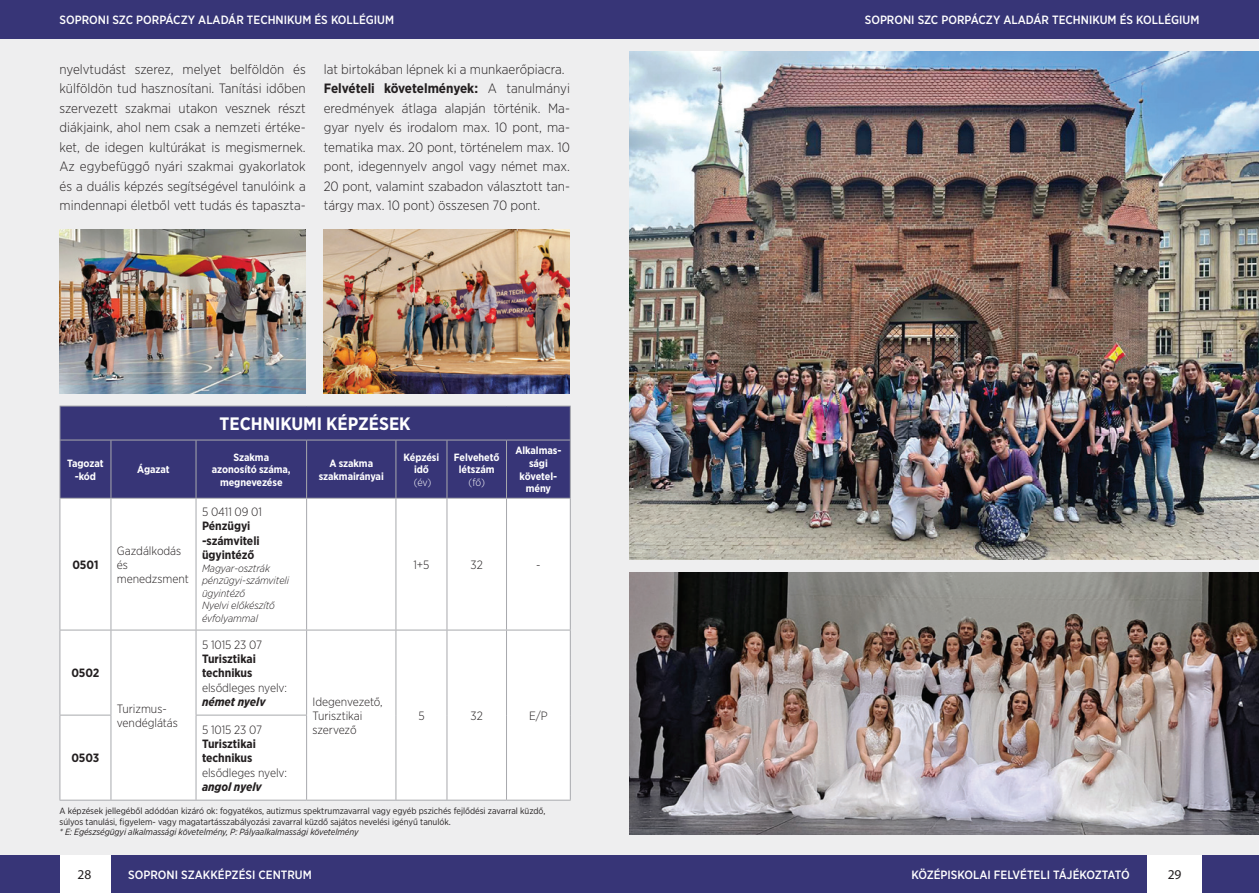
<style>
.page{position:relative;width:1259px;height:893px;background:#fff}
.page>*{position:absolute;margin:0;border:0;box-sizing:border-box;transform-origin:0 0}
.t1{font:700 18px "Gotham Narrow";color:#fff}
.Alapbekezdés{font:300 13.5px/19.5px "Gotham Narrow";color:#231f20;text-align:justify}
.Annotation_text{font:13.5px "Myriad Pro";color:#231f20}
.t2{font:300 12px/14.4px "Gotham Narrow";letter-spacing:-.005em;color:#231f20}
.t3{font:500 12px "Gotham Narrow";color:#fff}
.t4{font:700 12px/14.4px "Gotham Narrow";letter-spacing:-.005em;color:#231f20}
.t5{font:700 10.5px/12.6px "Gotham Narrow";letter-spacing:-.005em;color:#fff;text-align:center}
.t6{font:italic 300 10.5px/12.6px "Gotham Narrow";letter-spacing:-.005em;color:#231f20}
.t7{font:9px/10.8px "Gotham Narrow";letter-spacing:-.005em;color:#231f20}
.s1{font-weight:700}
.s2{font-weight:300}
.s3{font-weight:700;font-style:italic}
.s4{font-style:italic}
</style>
<div class="page">
<div style="left:0;top:854px;width:60px;height:39px;background:#373577"></div>
<div style="left:111px;top:855px;width:518px;height:38px;background:#373577"></div>
<div style="left:629px;top:854px;width:517px;height:39px;background:#373577"></div>
<div style="left:1202px;top:855px;width:57px;height:38px;background:#373577"></div>
<div style="left:0;top:0;width:1259px;height:854px;background:#eeeeef"></div>
<div style="left:0;top:0;width:1259px;height:38px;background:#373577"></div>
<div style="left:61px;top:407px;width:509px;height:91px;background:#373577"></div>
<div style="left:61px;top:499px;width:509px;height:301px;background:#fff"></div>
<hr style="left:60px;top:406px;width:51px;height:1px;background:#a8a9ad">
<hr style="left:60px;top:406px;width:1px;height:34px;background:#a8a9ad">
<hr style="left:111px;top:406px;width:85px;height:1px;background:#a8a9ad">
<hr style="left:196px;top:406px;width:111px;height:1px;background:#a8a9ad">
<hr style="left:307px;top:406px;width:89px;height:1px;background:#a8a9ad">
<hr style="left:396px;top:406px;width:51px;height:1px;background:#a8a9ad">
<hr style="left:447px;top:406px;width:59px;height:1px;background:#a8a9ad">
<hr style="left:506px;top:406px;width:65px;height:1px;background:#a8a9ad">
<hr style="left:570px;top:406px;width:1px;height:34px;background:#a8a9ad">
<hr style="left:60px;top:440px;width:51px;height:1px;background:#a8a9ad">
<hr style="left:60px;top:440px;width:1px;height:58px;background:#a8a9ad">
<hr style="left:111px;top:440px;width:85px;height:1px;background:#a8a9ad">
<hr style="left:111px;top:440px;width:1px;height:58px;background:#a8a9ad">
<hr style="left:196px;top:440px;width:111px;height:1px;background:#a8a9ad">
<hr style="left:196px;top:440px;width:1px;height:58px;background:#a8a9ad">
<hr style="left:307px;top:440px;width:89px;height:1px;background:#a8a9ad">
<hr style="left:306px;top:440px;width:1px;height:58px;background:#a8a9ad">
<hr style="left:396px;top:440px;width:51px;height:1px;background:#a8a9ad">
<hr style="left:395px;top:440px;width:1px;height:58px;background:#a8a9ad">
<hr style="left:447px;top:440px;width:59px;height:1px;background:#a8a9ad">
<hr style="left:446px;top:440px;width:1px;height:58px;background:#a8a9ad">
<hr style="left:506px;top:440px;width:65px;height:1px;background:#a8a9ad">
<hr style="left:506px;top:440px;width:1px;height:58px;background:#a8a9ad">
<hr style="left:570px;top:440px;width:1px;height:58px;background:#a8a9ad">
<hr style="left:60px;top:498px;width:51px;height:1px;background:#a8a9ad">
<hr style="left:60px;top:499px;width:1px;height:131px;background:#a8a9ad">
<hr style="left:111px;top:498px;width:85px;height:1px;background:#a8a9ad">
<hr style="left:111px;top:499px;width:1px;height:131px;background:#a8a9ad">
<hr style="left:196px;top:498px;width:111px;height:1px;background:#a8a9ad">
<hr style="left:196px;top:499px;width:1px;height:131px;background:#a8a9ad">
<hr style="left:307px;top:498px;width:89px;height:1px;background:#a8a9ad">
<hr style="left:306px;top:499px;width:1px;height:131px;background:#a8a9ad">
<hr style="left:396px;top:498px;width:51px;height:1px;background:#a8a9ad">
<hr style="left:395px;top:499px;width:1px;height:131px;background:#a8a9ad">
<hr style="left:447px;top:498px;width:59px;height:1px;background:#a8a9ad">
<hr style="left:446px;top:499px;width:1px;height:131px;background:#a8a9ad">
<hr style="left:506px;top:498px;width:65px;height:1px;background:#a8a9ad">
<hr style="left:506px;top:499px;width:1px;height:131px;background:#a8a9ad">
<hr style="left:570px;top:499px;width:1px;height:131px;background:#a8a9ad">
<hr style="left:60px;top:630px;width:51px;height:1px;background:#a8a9ad">
<hr style="left:60px;top:630px;width:1px;height:85px;background:#a8a9ad">
<hr style="left:111px;top:630px;width:85px;height:1px;background:#a8a9ad">
<hr style="left:111px;top:630px;width:1px;height:85px;background:#a8a9ad">
<hr style="left:196px;top:630px;width:111px;height:1px;background:#a8a9ad">
<hr style="left:196px;top:630px;width:1px;height:85px;background:#a8a9ad">
<hr style="left:307px;top:630px;width:89px;height:1px;background:#a8a9ad">
<hr style="left:306px;top:630px;width:1px;height:85px;background:#a8a9ad">
<hr style="left:396px;top:630px;width:51px;height:1px;background:#a8a9ad">
<hr style="left:395px;top:630px;width:1px;height:85px;background:#a8a9ad">
<hr style="left:447px;top:630px;width:59px;height:1px;background:#a8a9ad">
<hr style="left:446px;top:630px;width:1px;height:85px;background:#a8a9ad">
<hr style="left:506px;top:630px;width:65px;height:1px;background:#a8a9ad">
<hr style="left:506px;top:630px;width:1px;height:85px;background:#a8a9ad">
<hr style="left:570px;top:630px;width:1px;height:85px;background:#a8a9ad">
<hr style="left:60px;top:715px;width:51px;height:1px;background:#a8a9ad">
<hr style="left:60px;top:715px;width:1px;height:85px;background:#a8a9ad">
<hr style="left:111px;top:715px;width:1px;height:85px;background:#a8a9ad">
<hr style="left:196px;top:715px;width:111px;height:1px;background:#a8a9ad">
<hr style="left:196px;top:715px;width:1px;height:85px;background:#a8a9ad">
<hr style="left:306px;top:715px;width:1px;height:85px;background:#a8a9ad">
<hr style="left:395px;top:715px;width:1px;height:85px;background:#a8a9ad">
<hr style="left:446px;top:715px;width:1px;height:85px;background:#a8a9ad">
<hr style="left:506px;top:715px;width:1px;height:85px;background:#a8a9ad">
<hr style="left:570px;top:715px;width:1px;height:85px;background:#a8a9ad">
<hr style="left:60px;top:800px;width:51px;height:1px;background:#a8a9ad">
<hr style="left:111px;top:800px;width:85px;height:1px;background:#a8a9ad">
<hr style="left:196px;top:800px;width:111px;height:1px;background:#a8a9ad">
<hr style="left:307px;top:800px;width:89px;height:1px;background:#a8a9ad">
<hr style="left:396px;top:800px;width:51px;height:1px;background:#a8a9ad">
<hr style="left:447px;top:800px;width:59px;height:1px;background:#a8a9ad">
<hr style="left:506px;top:800px;width:65px;height:1px;background:#a8a9ad">
<img style="left:324px;top:229px;width:246px;height:165px">
<img style="left:60px;top:229px;width:246px;height:165px">
<img style="left:629px;top:52px;width:630px;height:507px">
<img style="left:629px;top:573px;width:630px;height:261px">
<p class="t3" style="left:60px;top:12px;width:336px">SOPRONI SZC PORPÁCZY ALADÁR TECHNIKUM ÉS KOLLÉGIUM</p>
<p class="Alapbekezdés" style="left:60px;top:59px;width:248px">nyelvtudást szerez, melyet belföldön és külföldön tud hasznosítani. Tanítási időben szervezett szakmai utakon vesznek részt diákjaink, ahol nem csak a nemzeti értéke&shy;ket, de idegen kultúrákat is megismernek.<br>Az egybefüggő nyári szakmai gyakorlatok és a duális képzés segítségével tanulóink a mindennapi életből vett tudás és tapaszta-</p>
<p class="Alapbekezdés" style="left:324px;top:59px;width:242px">lat birtokában lépnek ki a munkaerőpiacra.</p>
<p class="Alapbekezdés" style="left:324px;top:78px;width:248px"><span class="s1">Felvételi követelmények:</span> A tanulmányi eredmények átlaga alapján történik. Ma&shy;gyar nyelv és irodalom max. 10 pont, ma&shy;tematika max. 20 pont, történelem max. 10 pont, idegennyelv angol vagy német max.<br>20 pont, valamint szabadon választott tan&shy;tárgy max. 10 pont) összesen 70 pont.</p>
<p class="t1" style="left:220px;top:412px;width:193px">TECHNIKUMI KÉPZÉSEK</p>
<p class="t5" style="left:67px;top:457px;width:38px">Tagozat -kód</p>
<p class="t5" style="left:137px;top:463px;width:34px">Ágazat</p>
<p class="t5" style="left:212px;top:451px;width:80px">Szakma azonosító száma, megnevezése</p>
<p class="t5" style="left:319px;top:457px;width:67px">A szakma szakmairányai</p>
<p class="t5" style="left:404px;top:451px;width:37px">Képzési idő<br><span class="s2">(év)</span></p>
<p class="t5" style="left:454px;top:451px;width:47px">Felvehető létszám <span class="s2">(fő)</span></p>
<p class="t5" style="left:515px;top:444px;width:47px">Alkalmas&shy;sági követel&shy;mény</p>
<p class="t4" style="left:72px;top:557px;width:28px">0501</p>
<p class="t2" style="left:117px;top:543px;width:73px">Gazdálkodás és menedzsment</p>
<p class="t4" style="left:202px;top:504px;width:61px"><span class="s2">5 0411 09 01<br></span>Pénzügyi -számviteli ügyintéző</p>
<p class="t6" style="left:202px;top:561px;width:89px">Magyar-osztrák pénzügyi-számviteli ügyintéző<br>Nyelvi előkészítő évfolyammal</p>
<p class="t2" style="left:413px;top:557px;width:18px">1+5</p>
<p class="t2" style="left:470px;top:557px;width:14px">32</p>
<p class="t2" style="left:536px;top:557px;width:6px">-</p>
<p class="t2" style="left:202px;top:637px;width:87px">5 1015 23 07<br><span class="s1">Turisztikai technikus </span>elsődleges nyelv: <span class="s3">német nyelv</span></p>
<p class="t4" style="left:71px;top:666px;width:30px">0502</p>
<p class="t2" style="left:313px;top:694px;width:72px">Idegenvezető,<br>Turisztikai szervező</p>
<p class="t2" style="left:117px;top:701px;width:63px">Turizmus&shy;vendéglátás</p>
<p class="t2" style="left:418px;top:708px;width:8px">5</p>
<p class="t2" style="left:470px;top:708px;width:14px">32</p>
<p class="t2" style="left:529px;top:708px;width:20px">E/P</p>
<p class="t2" style="left:202px;top:722px;width:87px">5 1015 23 07<br><span class="s1">Turisztikai technikus </span>elsődleges nyelv: <span class="s3">angol nyelv</span></p>
<p class="t7" style="left:60px;top:805px;width:487px">A képzések jellegéből adódóan kizáró ok: fogyatékos, autizmus spektrumzavarral vagy egyéb pszichés fejlődési zavarral küzdő, súlyos tanulási, figyelem- vagy magatartásszabályozási zavarral küzdő sajátos nevelési igényű tanulók.<br><span class="s4">* E: Egészségügyi alkalmassági követelmény, P: Pályaalkalmassági követelmény</span></p>
<p class="t4" style="left:71px;top:751px;width:30px">0503</p>
<p class="t3" style="left:864px;top:12px;width:336px">SOPRONI SZC PORPÁCZY ALADÁR TECHNIKUM ÉS KOLLÉGIUM</p>
<p class="Annotation_text" style="left:78px;top:866px;width:15px">28</p>
<p class="t3" style="left:128px;top:867px;width:185px">SOPRONI SZAKKÉPZÉSI CENTRUM</p>
<p class="t3" style="left:911px;top:867px;width:220px">KÖZÉPISKOLAI FELVÉTELI TÁJÉKOZTATÓ</p>
<p class="Annotation_text" style="left:1167px;top:866px;width:15px">29</p>
</div>
